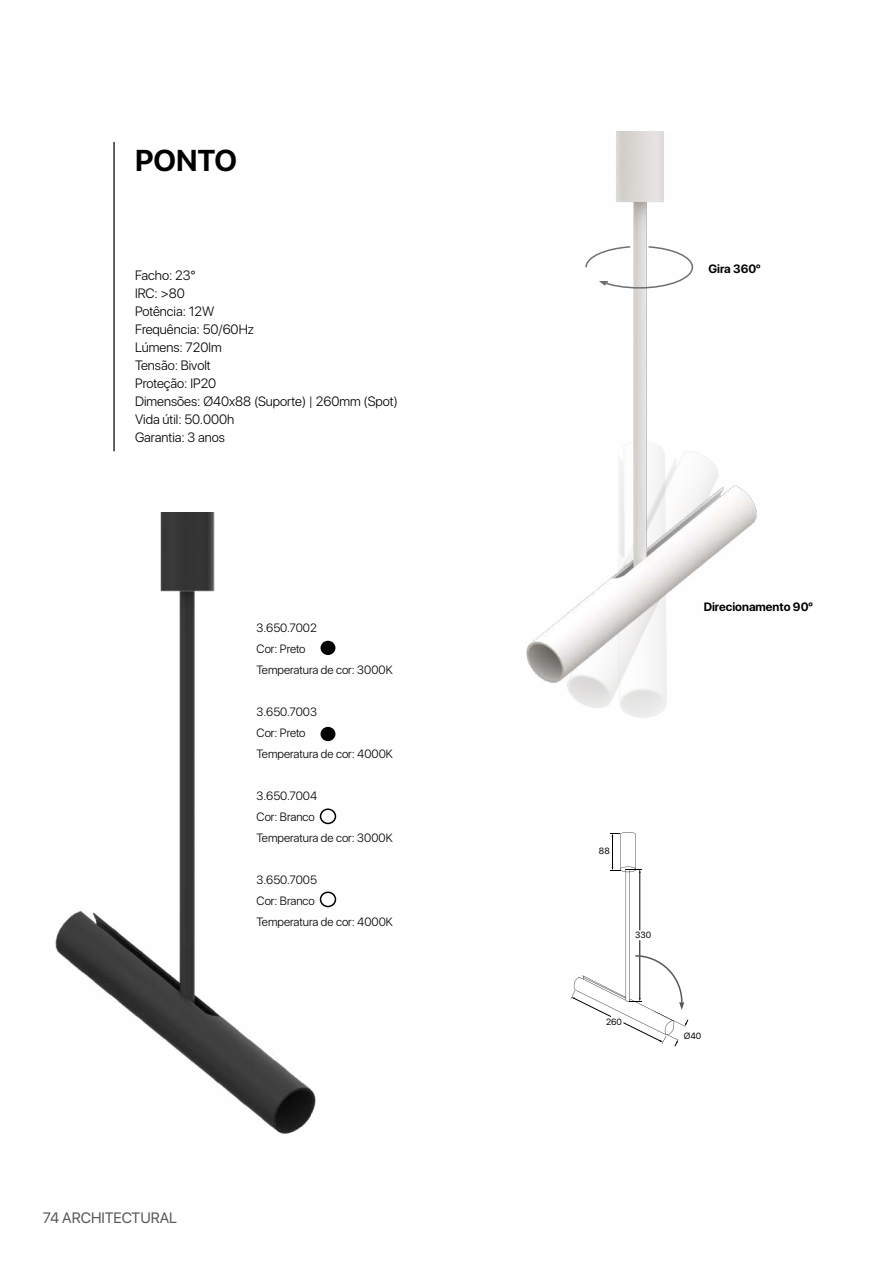
<style>
.page{position:relative;width:893px;height:1263px;background:#fff}
.page>*{position:absolute;margin:0;border:0;box-sizing:border-box;transform-origin:0 0}
.t1{font:700 30px "SF Pro Display";color:#000}
.t2{font:15px "SF Pro Display";color:#575756}
.t3{font:300 13.5px/18px "SF Pro Display";color:#000}
.t4{font:300 12px/21px "SF Pro Display";color:#000}
.t5{font:700 12px "SF Pro Display";color:#000}
.t6{font:9px "SF Pro Display";color:#010202}
</style>
<div class="page">
<img style="left:55px;top:512px;width:282px;height:622px">
<hr style="left:113px;top:142px;width:2px;height:309px;background:#2e3030">
<div style="left:320px;top:808px;width:16px;height:16px;border:2px solid #000;border-radius:50%"></div>
<div style="left:320px;top:641px;width:15px;height:14px;background:#000;border-radius:50%"></div>
<div style="left:320px;top:727px;width:15px;height:14px;background:#000;border-radius:50%"></div>
<div style="left:320px;top:891px;width:16px;height:16px;border:2px solid #000;border-radius:50%"></div>
<img style="left:526px;top:132px;width:231px;height:586px">
<svg style="left:570px;top:832px;width:119px;height:215px"></svg>
<svg style="left:585px;top:245px;width:109px;height:44px"></svg>
<h1 class="t1" style="left:135px;top:143px;width:103px">PONTO</h1>
<p class="t3" style="left:135px;top:267px;width:264px">Facho: 23°<br>IRC: &gt;80<br>Potência: 12W<br>Frequência: 50/60Hz<br>Lúmens: 720lm<br>Tensão: Bivolt<br>Proteção: IP20<br>Dimensões: Ø40x88 (Suporte) | 260mm (Spot)<br>Vida útil: 50.000h<br>Garantia: 3 anos</p>
<p class="t4" style="left:257px;top:617px;width:138px">3.650.7002<br>Cor: Preto<br>Temperatura de cor: 3000K</p>
<p class="t4" style="left:257px;top:701px;width:138px">3.650.7003<br>Cor: Preto<br>Temperatura de cor: 4000K</p>
<p class="t4" style="left:257px;top:785px;width:138px">3.650.7004<br>Cor: Branco<br>Temperatura de cor: 3000K</p>
<p class="t4" style="left:257px;top:869px;width:138px">3.650.7005<br>Cor: Branco<br>Temperatura de cor: 4000K</p>
<p class="t2" style="left:43px;top:1209px;width:136px">74 ARCHITECTURAL</p>
<p class="t5" style="left:708px;top:262px;width:54px">Gira 360º</p>
<p class="t5" style="left:704px;top:600px;width:111px">Direcionamento 90º</p>
<p class="t6" style="left:599px;top:846px;width:12px">88</p>
<p class="t6" style="left:635px;top:930px;width:18px">330</p>
<p class="t6" style="left:606px;top:1016px;width:17px">260</p>
<p class="t6" style="left:684px;top:1031px;width:19px">Ø40</p>
</div>
